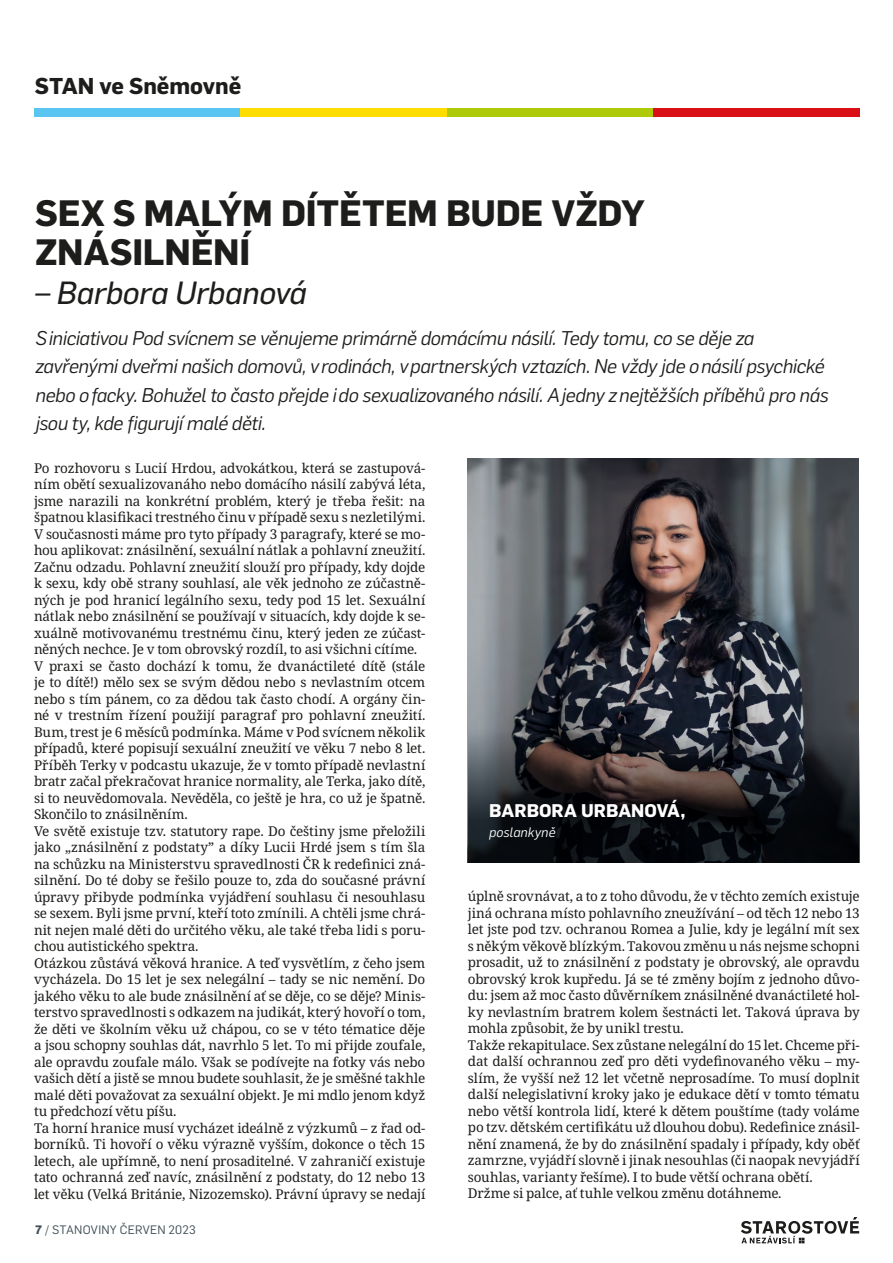
<style>
.page{position:relative;width:893px;height:1263px;background:#fff}
.page>*{position:absolute;margin:0;border:0;box-sizing:border-box;transform-origin:0 0}
.t1{font:700 36px/39px "Flama";letter-spacing:-.005em;color:#1d1d1b}
.t2{font:italic 31.5px "Flama Basic";letter-spacing:-.005em;color:#1d1d1b}
.t3{font:700 22.5px "Flama";color:#1d1d1b}
.t4{font:italic 19.5px/28.5px "Flama";letter-spacing:-.015em;color:#1d1d1b}
.t5{font:700 18px "Flama";color:#fff}
.t6{font:13.5px/16.5px "Noto Serif";letter-spacing:-.015em;color:#1d1d1b}
.t7{font:italic 13.5px "Flama";letter-spacing:.005em;color:#fff}
.t8{font:12px "Flama";letter-spacing:.02em;color:#3f4e55}
.s1{font-weight:700}
</style>
<div class="page">
<svg style="left:741px;top:1217px;width:118px;height:26px"></svg>
<div style="left:34px;top:108px;width:206px;height:9px;background:#5bc5f2"></div>
<div style="left:240px;top:108px;width:207px;height:9px;background:#fd0"></div>
<div style="left:447px;top:108px;width:206px;height:9px;background:#afca0b"></div>
<div style="left:653px;top:108px;width:207px;height:9px;background:#d91016"></div>
<img style="left:468px;top:458px;width:391px;height:245px">
<svg style="left:468px;top:703px;width:392px;height:160px;background:#27282d"></svg>
<h3 class="t3" style="left:35px;top:69px;width:208px">STAN ve Sněmovně</h3>
<h1 class="t1" style="left:35px;top:191px;width:611px">SEX S MALÝM DÍTĚTEM BUDE VŽDY<br>ZNÁSILNĚNÍ</h1>
<h2 class="t2" style="left:35px;top:271px;width:273px">– Barbora Urbanová</h2>
<p class="t4" style="left:35px;top:323px;width:795px">S iniciativou Pod svícnem se věnujeme primárně domácímu násilí. Tedy tomu, co se děje za zavřenými dveřmi našich domovů, v rodinách, v partnerských vztazích. Ne vždy jde o násilí psychické nebo o facky. Bohužel to často přejde i do sexualizovaného násilí. A jedny z nejtěžších příběhů pro nás jsou ty, kde figurují malé děti.</p>
<p class="t6" style="left:34px;top:460px;width:393px">Po rozhovoru s Lucií Hrdou, advokátkou, která se zastupová&shy;ním obětí sexualizovanáho nebo domácího násilí zabývá léta, jsme narazili na konkrétní problém, který je třeba řešit: na špatnou klasifikaci trestného činu v případě sexu s nezletilými.<br>V současnosti máme pro tyto případy 3 paragrafy, které se mo&shy;hou aplikovat: znásilnění, sexuální nátlak a pohlavní zneužití.<br>Začnu odzadu. Pohlavní zneužití slouží pro případy, kdy dojde k sexu, kdy obě strany souhlasí, ale věk jednoho ze zúčastně&shy;ných je pod hranicí legálního sexu, tedy pod 15 let. Sexuální nátlak nebo znásilnění se používají v situacích, kdy dojde k se&shy;xuálně motivovanému trestnému činu, který jeden ze zúčast&shy;něných nechce. Je v tom obrovský rozdíl, to asi všichni cítíme.<br>V praxi se často dochází k tomu, že dvanáctileté dítě (stále je to dítě!) mělo sex se svým dědou nebo s nevlastním otcem nebo s tím pánem, co za dědou tak často chodí. A orgány čin&shy;né v trestním řízení použijí paragraf pro pohlavní zneužití.<br>Bum, trest je 6 měsíců podmínka. Máme v Pod svícnem několik případů, které popisují sexuální zneužití ve věku 7 nebo 8 let.<br>Příběh Terky v podcastu ukazuje, že v tomto případě nevlastní bratr začal překračovat hranice normality, ale Terka, jako dítě, si to neuvědomovala. Nevěděla, co ještě je hra, co už je špatně.<br>Skončilo to znásilněním.<br>Ve světě existuje tzv. statutory rape. Do češtiny jsme přeložili jako „znásilnění z podstaty” a díky Lucii Hrdé jsem s tím šla na schůzku na Ministerstvu spravedlnosti ČR k redefinici zná&shy;silnění. Do té doby se řešilo pouze to, zda do současné právní úpravy přibyde podmínka vyjádření souhlasu či nesouhlasu se sexem. Byli jsme první, kteří toto zmínili. A chtěli jsme chrá&shy;nit nejen malé děti do určitého věku, ale také třeba lidi s poru&shy;chou autistického spektra.<br>Otázkou zůstává věková hranice. A teď vysvětlím, z čeho jsem vycházela. Do 15 let je sex nelegální – tady se nic nemění. Do jakého věku to ale bude znásilnění ať se děje, co se děje? Minis&shy;terstvo spravedlnosti s odkazem na judikát, který hovoří o tom, že děti ve školním věku už chápou, co se v této tématice děje a jsou schopny souhlas dát, navrhlo 5 let. To mi přijde zoufale, ale opravdu zoufale málo. Však se podívejte na fotky vás nebo vašich dětí a jistě se mnou budete souhlasit, že je směšné takhle malé děti považovat za sexuální objekt. Je mi mdlo jenom když tu předchozí větu píšu.<br>Ta horní hranice musí vycházet ideálně z výzkumů – z řad od&shy;borníků. Ti hovoří o věku výrazně vyšším, dokonce o těch 15 letech, ale upřímně, to není prosaditelné. V zahraničí existuje tato ochranná zeď navíc, znásilnění z podstaty, do 12 nebo 13 let věku (Velká Británie, Nizozemsko). Právní úpravy se nedají</p>
<p class="t8" style="left:35px;top:1221px;width:162px"><span class="s1">7</span> / STANOVINY ČERVEN 2023</p>
<h3 class="t5" style="left:489px;top:798px;width:198px">BARBORA URBANOVÁ,</h3>
<p class="t7" style="left:489px;top:823px;width:68px">poslankyně</p>
<p class="t6" style="left:468px;top:889px;width:393px">úplně srovnávat, a to z toho důvodu, že v těchto zemích existuje jiná ochrana místo pohlavního zneužívání – od těch 12 nebo 13 let jste pod tzv. ochranou Romea a Julie, kdy je legální mít sex s někým věkově blízkým. Takovou změnu u nás nejsme schopni prosadit, už to znásilnění z podstaty je obrovský, ale opravdu obrovský krok kupředu. Já se té změny bojím z jednoho důvo&shy;du: jsem až moc často důvěrníkem znásilněné dvanáctileté hol&shy;ky nevlastním bratrem kolem šestnácti let. Taková úprava by mohla způsobit, že by unikl trestu.<br>Takže rekapitulace. Sex zůstane nelegální do 15 let. Chceme při&shy;dat další ochrannou zeď pro děti vydefinovaného věku – my&shy;slím, že vyšší než 12 let včetně neprosadíme. To musí doplnit další nelegislativní kroky jako je edukace dětí v tomto tématu nebo větší kontrola lidí, které k dětem pouštíme (tady voláme po tzv. dětském certifikátu už dlouhou dobu). Redefinice znásil&shy;nění znamená, že by do znásilnění spadaly i případy, kdy oběť zamrzne, vyjádří slovně i jinak nesouhlas (či naopak nevyjádří souhlas, varianty řešíme). I to bude větší ochrana obětí.<br>Držme si palce, ať tuhle velkou změnu dotáhneme.</p>
</div>
